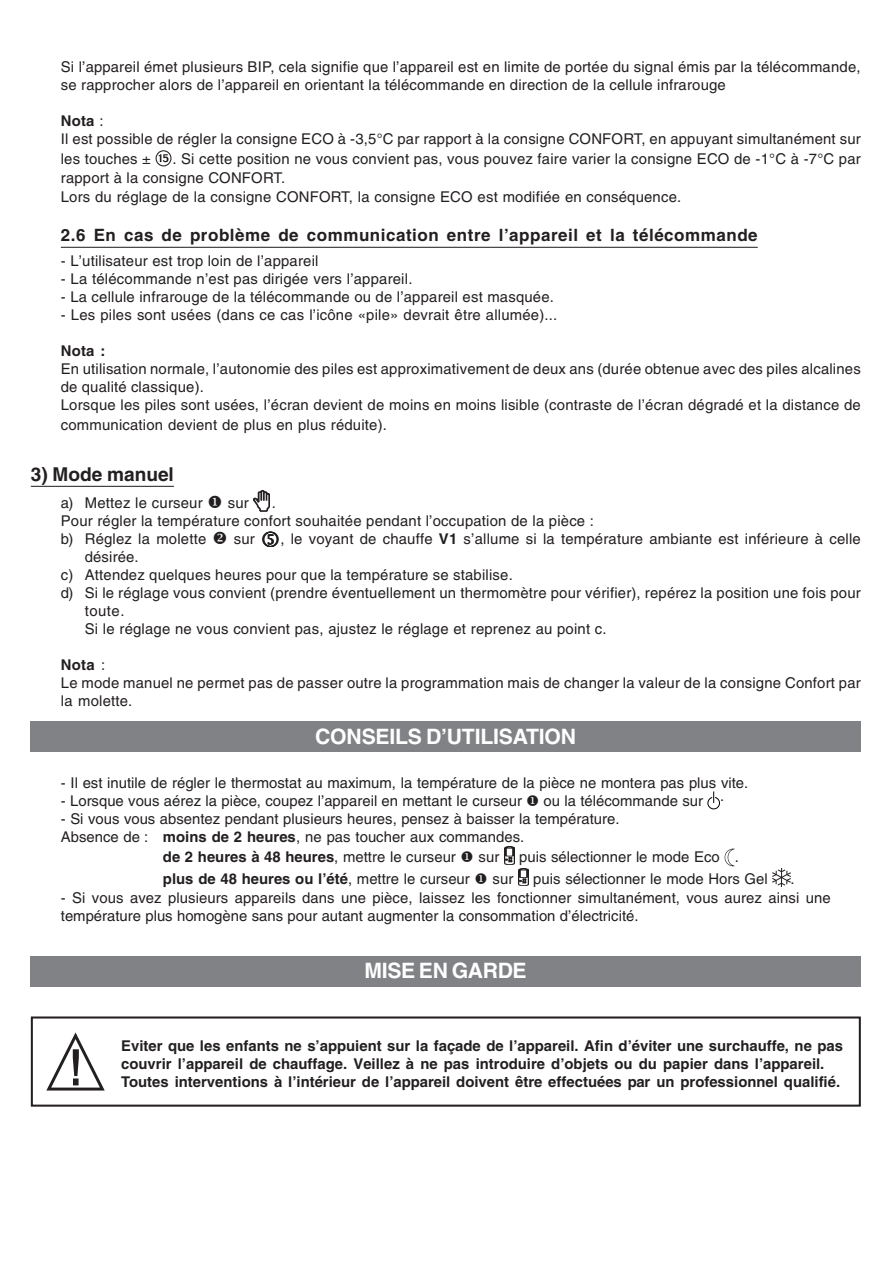
<style>
.page{position:relative;width:893px;height:1263px;background:#fff}
.page>*{position:absolute;margin:0;border:0;box-sizing:border-box;transform-origin:0 0}
.t1{font:700 21.15px "Helvetica";letter-spacing:-.01em;color:#fff}
.t2{font:700 19.05px "Helvetica";color:#231f20}
.t3{font:700 16.95px "Helvetica";letter-spacing:.03em;color:#231f20}
.t4{font:14.85px/18px "Helvetica";letter-spacing:.015em;color:#231f20}
.t5{font:700 14.85px/18px "Helvetica";color:#231f20}
.s1{font-weight:700}
.s2{font-weight:400}
</style>
<div class="page">
<svg style="left:159px;top:154px;width:9px;height:8px"></svg>
<div style="left:156px;top:150px;width:15px;height:16px;border:1px solid #231f20;border-radius:50%"></div>
<hr style="left:61px;top:247px;width:697px;height:1px;background:#231f20">
<hr style="left:31px;top:486px;width:143px;height:1px;background:#231f20">
<img style="left:254px;top:491px;width:15px;height:20px">
<div style="left:31px;top:956px;width:830px;height:30px;background:#808285"></div>
<svg style="left:707px;top:791px;width:13px;height:19px"></svg>
<img style="left:505px;top:846px;width:9px;height:18px">
<img style="left:724px;top:848px;width:11px;height:18px">
<img style="left:519px;top:868px;width:9px;height:18px">
<img style="left:772px;top:869px;width:18px;height:18px">
<div style="left:31px;top:722px;width:830px;height:30px;background:#808285"></div>
<div style="left:31px;top:1016px;width:830px;height:91px;border:2px solid #231f20"></div>
<svg style="left:46px;top:1032px;width:59px;height:59px"></svg>
<p class="t4" style="left:61px;top:60px;width:801px">Si l’appareil émet plusieurs BIP, cela signifie que l’appareil est en limite de portée du signal émis par la télécommande, se rapprocher alors de l’appareil en orientant la télécommande en direction de la cellule infrarouge</p>
<p class="t4" style="left:61px;top:113px;width:801px;line-height:18.6px"><span class="s1">Nota</span> :<br>Il est possible de régler la consigne ECO à -3,5°C par rapport à la consigne CONFORT, en appuyant simultanément sur les touches ±</p>
<p class="t4" style="left:61px;top:150px;width:801px;line-height:19.5px;text-indent:111px">. Si cette position ne vous convient pas, vous pouvez faire varier la consigne ECO de -1°C à -7°C par rapport à la consigne CONFORT.<br>Lors du réglage de la consigne CONFORT, la consigne ECO est modifiée en conséquence.</p>
<p class="t3" style="left:61px;top:229px;width:698px">2.6 En cas de problème de communication entre l’appareil et la télécommande</p>
<p class="t4" style="left:61px;top:253px;width:259px">- L’utilisateur est trop loin de l’appareil</p>
<p class="t4" style="left:61px;top:271px;width:353px">- La télécommande n’est pas dirigée vers l’appareil.</p>
<p class="t4" style="left:61px;top:289px;width:495px">- La cellule infrarouge de la télécommande ou de l’appareil est masquée.</p>
<p class="t4" style="left:61px;top:307px;width:498px">- Les piles sont usées (dans ce cas l’icône «pile» devrait être allumée)...</p>
<p class="t5" style="left:61px;top:343px;width:46px">Nota :</p>
<p class="t4" style="left:61px;top:361px;width:801px">En utilisation normale, l’autonomie des piles est approximativement de deux ans (durée obtenue avec des piles alcalines de qualité classique).<br>Lorsque les piles sont usées, l’écran devient de moins en moins lisible (contraste de l’écran dégradé et la distance de</p>
<p class="t4" style="left:61px;top:417px;width:328px">communication devient de plus en plus réduite).</p>
<p class="t2" style="left:31px;top:467px;width:145px">3) Mode manuel</p>
<p class="t4" style="left:61px;top:495px;width:143px">a) Mettez le curseur</p>
<p class="t4" style="left:228px;top:495px;width:23px">sur</p>
<p class="t4" style="left:61px;top:495px;width:535px;text-indent:211px">.<br>Pour régler la température confort souhaitée pendant l’occupation de la pièce : b) Réglez la molette</p>
<p class="t4" style="left:234px;top:531px;width:22px">sur</p>
<p class="t4" style="left:280px;top:531px;width:582px">, le voyant de chauffe <span class="s1">V1</span> s’allume si la température ambiante est inférieure à celle</p>
<p class="t4" style="left:85px;top:549px;width:55px">désirée.</p>
<p class="t4" style="left:61px;top:567px;width:453px">c) Attendez quelques heures pour que la température se stabilise.</p>
<p class="t4" style="left:61px;top:585px;width:801px">d) Si le réglage vous convient (prendre éventuellement un thermomètre pour vérifier), repérez la position une fois pour</p>
<p class="t4" style="left:85px;top:603px;width:41px">toute.</p>
<p class="t4" style="left:85px;top:621px;width:523px">Si le réglage ne vous convient pas, ajustez le réglage et reprenez au point c.</p>
<p class="t4" style="left:61px;top:657px;width:801px"><span class="s1">Nota</span> :<br>Le mode manuel ne permet pas de passer outre la programmation mais de changer la valeur de la consigne Confort par la molette.</p>
<h1 class="t1" style="left:315px;top:729px;width:262px">CONSEILS D’UTILISATION</h1>
<p class="t4" style="left:61px;top:775px;width:689px">- Il est inutile de régler le thermostat au maximum, la température de la pièce ne montera pas plus vite.</p>
<p class="t4" style="left:61px;top:793px;width:463px">- Lorsque vous aérez la pièce, coupez l’appareil en mettant le curseur</p>
<p class="t4" style="left:544px;top:793px;width:182px">ou la télécommande sur .</p>
<p class="t4" style="left:61px;top:811px;width:560px">- Si vous vous absentez pendant plusieurs heures, pensez à baisser la température.<br>Absence de : <span class="s1">moins de 2 heures</span>, ne pas toucher aux commandes.</p>
<p class="t5" style="left:163px;top:849px;width:294px">de 2 heures à 48 heures<span class="s2">, mettre le curseur</span></p>
<p class="t4" style="left:478px;top:849px;width:22px">sur</p>
<p class="t4" style="left:519px;top:849px;width:221px">puis sélectionner le mode Eco .</p>
<p class="t5" style="left:163px;top:871px;width:308px">plus de 48 heures ou l’été<span class="s2">, mettre le curseur</span></p>
<p class="t4" style="left:492px;top:871px;width:22px">sur</p>
<p class="t4" style="left:533px;top:871px;width:236px">puis sélectionner le mode Hors Gel</p>
<p class="t4" style="left:790px;top:871px;width:6px">.</p>
<p class="t4" style="left:61px;top:891px;width:771px">- Si vous avez plusieurs appareils dans une pièce, laissez les fonctionner simultanément, vous aurez ainsi une température plus homogène sans pour autant augmenter la consommation d’électricité.</p>
<h1 class="t1" style="left:365px;top:963px;width:164px">MISE EN GARDE</h1>
<p class="t5" style="left:121px;top:1038px;width:723px">Eviter que les enfants ne s’appuient sur la façade de l’appareil. Afin d’éviter une surchauffe, ne pas couvrir l’appareil de chauffage. Veillez à ne pas introduire d’objets ou du papier dans l’appareil.<br>Toutes interventions à l’intérieur de l’appareil doivent être effectuées par un professionnel qualifié.</p>
</div>
